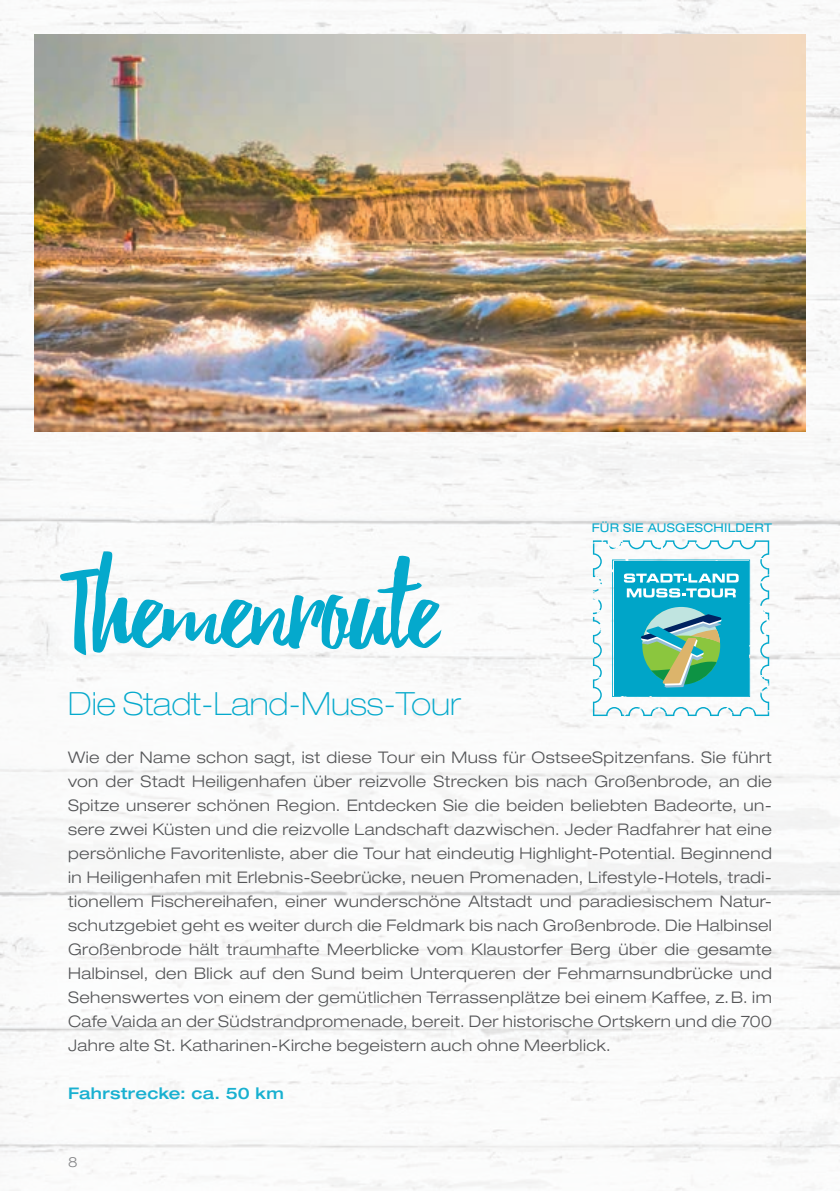
<style>
.page{position:relative;width:840px;height:1191px;background:#fff}
.page>*{position:absolute;margin:0;border:0;box-sizing:border-box;transform-origin:0 0}
.t1{font:117px "Beacon";color:#05a9cc}
.t2{font:100 expanded 32px "Helvetica Neue LT Std";color:#05a9cc}
.t3{font:300 expanded 16px/24px "Helvetica Neue LT Std";letter-spacing:.025em;color:#545557;text-align:justify}
.t4{font:500 expanded 16px "Helvetica Neue LT Std";letter-spacing:.015em;color:#18b0d0}
.t5{font:300 expanded 14px "Helvetica Neue LT Std";color:#6c6d70}
.t6{font:expanded 12px "Helvetica Neue LT Std";letter-spacing:.02em;color:#05a9cc}
</style>
<div class="page">
<img style="left:0;top:0;width:839px;height:1191px">
<img style="left:34px;top:34px;width:771px;height:397px">
<svg style="left:592px;top:540px;width:176px;height:176px"></svg>
<p class="t6" style="left:591px;top:520px;width:181px">FÜR SIE AUSGESCHILDERT</p>
<h1 class="t1" style="left:68px;top:540px;width:371px">Themenroute</h1>
<h2 class="t2" style="left:68px;top:684px;width:394px">Die Stadt-Land-Muss-Tour</h2>
<p class="t3" style="left:68px;top:745px;width:705px">Wie der Name schon sagt, ist diese Tour ein Muss für OstseeSpitzenfans. Sie führt von der Stadt Heiligenhafen über reizvolle Strecken bis nach Großenbrode, an die Spitze unserer schönen Region. Entdecken Sie die beiden beliebten Badeorte, un&shy;sere zwei Küsten und die reizvolle Landschaft dazwischen. Jeder Radfahrer hat eine persönliche Favoritenliste, aber die Tour hat eindeutig Highlight-Potential. Beginnend in Heiligenhafen mit Erlebnis-Seebrücke, neuen Promenaden, Lifestyle-Hotels, tradi&shy;tionellem Fischereihafen, einer wunderschöne Altstadt und paradiesischem Natur&shy;schutzgebiet geht es weiter durch die Feldmark bis nach Großenbrode. Die Halbinsel Großenbrode hält traumhafte Meerblicke vom Klaustorfer Berg über die gesamte Halbinsel, den Blick auf den Sund beim Unterqueren der Fehmarnsundbrücke und Sehenswertes von einem der gemütlichen Terrassenplätze bei einem Kaffee, z.B. im Cafe Vaida an der Südstrandpromenade, bereit. Der historische Ortskern und die 700<br>Jahre alte St. Katharinen-Kirche begeistern auch ohne Meerblick.</p>
<p class="t4" style="left:68px;top:1083px;width:217px">Fahrstrecke: ca. 50 km</p>
<p class="t5" style="left:68px;top:1153px;width:11px">8</p>
</div>
